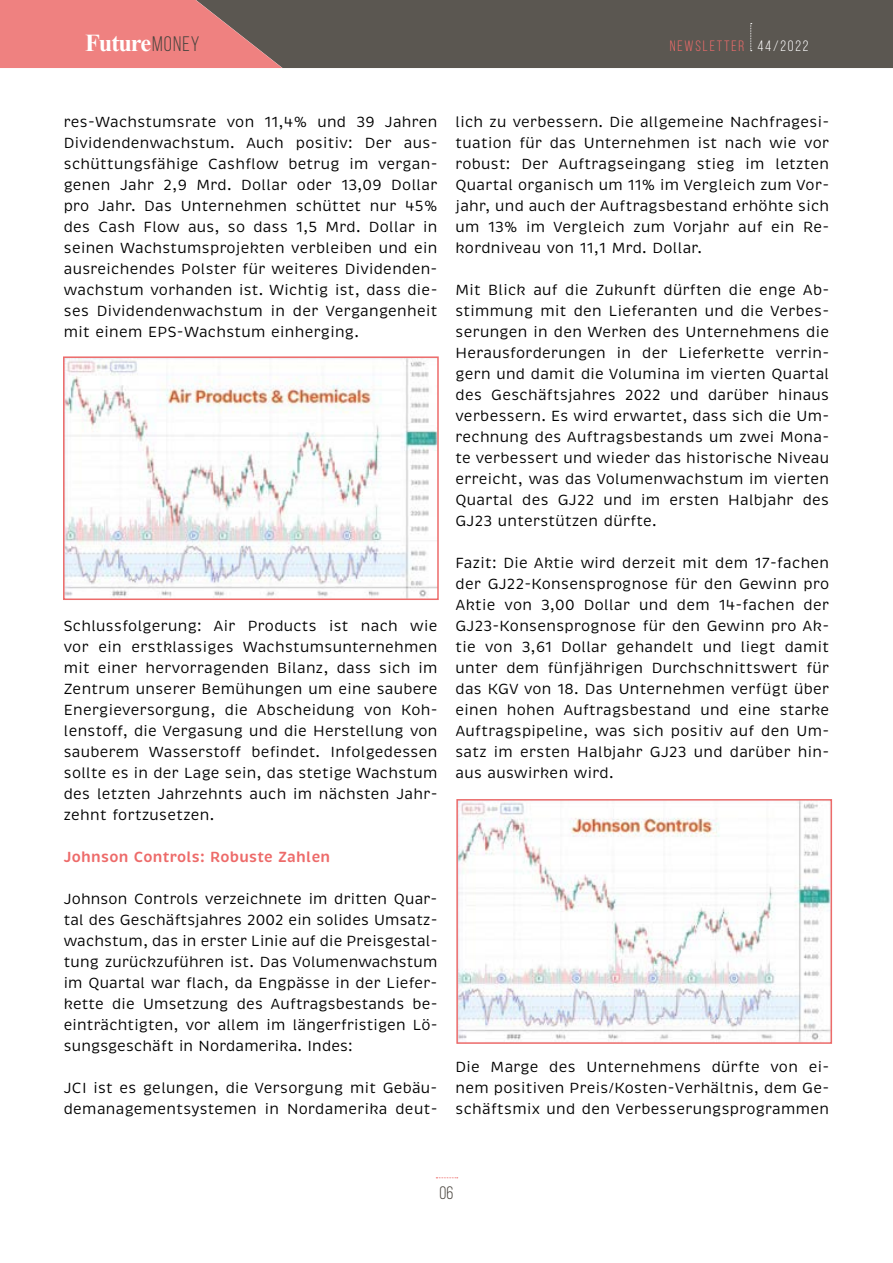
<style>
.page{position:relative;width:893px;height:1263px;background:#fff}
.page>*{position:absolute;margin:0;border:0;box-sizing:border-box;transform-origin:0 0}
.t1{font:700 24.3px "Times New Roman";letter-spacing:-.04em;color:#fff}
.t2{font:18px "Bebas Neue";color:#49443e}
.t3{font:15px/21px "Brevia";letter-spacing:.02em;color:#000;text-align:justify}
.t4{font:600 15px "Brevia";letter-spacing:.02em;color:#ed6b6a}
.t5{font:15px "Bebas Neue";letter-spacing:.12em;color:#ed6b6a}
.s1{font-family:"Bebas Neue";font-weight:400;font-size:21px;color:#49443e}
.s2{color:#fff}
</style>
<div class="page">
<svg style="left:436px;top:1177px;width:22px;height:1px"></svg>
<div style="left:282px;top:0;width:611px;height:68px;background:#5b5751"></div>
<svg style="left:0;top:0;width:282px;height:68px;background:#d87a79"></svg>
<svg style="left:750px;top:23px;width:2px;height:28px"></svg>
<img style="left:66px;top:359px;width:370px;height:238px">
<div style="left:63px;top:356px;width:376px;height:244px;border:2px solid #ed6b6a"></div>
<img style="left:459px;top:802px;width:370px;height:239px">
<div style="left:456px;top:799px;width:376px;height:245px;border:2px solid #ed6b6a"></div>
<h1 class="t1" style="left:85px;top:26px;width:116px">Future<span class="s1">MONEY</span></h1>
<p class="t5" style="left:670px;top:37px;width:140px">NEWSLETTER <span class="s2">44/2022</span></p>
<p class="t3" style="left:64px;top:112px;width:375px">res-Wachstumsrate von 11,4% und 39 Jahren Dividendenwachstum. Auch positiv: Der aus&shy;schüttungsfähige Cashflow betrug im vergan&shy;genen Jahr 2,9 Mrd. Dollar oder 13,09 Dollar pro Jahr. Das Unternehmen schüttet nur 45% des Cash Flow aus, so dass 1,5 Mrd. Dollar in seinen Wachstumsprojekten verbleiben und ein ausreichendes Polster für weiteres Dividenden&shy;wachstum vorhanden ist. Wichtig ist, dass die&shy;ses Dividendenwachstum in der Vergangenheit mit einem EPS-Wachstum einherging.</p>
<p class="t3" style="left:64px;top:616px;width:375px">Schlussfolgerung: Air Products ist nach wie vor ein erstklassiges Wachstumsunternehmen mit einer hervorragenden Bilanz, dass sich im Zentrum unserer Bemühungen um eine saubere Energieversorgung, die Abscheidung von Koh&shy;lenstoff, die Vergasung und die Herstellung von sauberem Wasserstoff befindet. Infolgedessen sollte es in der Lage sein, das stetige Wachstum des letzten Jahrzehnts auch im nächsten Jahr&shy;zehnt fortzusetzen.</p>
<p class="t4" style="left:64px;top:848px;width:268px">Johnson Controls: Robuste Zahlen</p>
<p class="t3" style="left:64px;top:889px;width:375px">Johnson Controls verzeichnete im dritten Quar&shy;tal des Geschäftsjahres 2002 ein solides Umsatz&shy;wachstum, das in erster Linie auf die Preisgestal&shy;tung zurückzuführen ist. Das Volumenwachstum im Quartal war flach, da Engpässe in der Liefer&shy;kette die Umsetzung des Auftragsbestands be&shy;einträchtigten, vor allem im längerfristigen Lö&shy;sungsgeschäft in Nordamerika. Indes:</p>
<p class="t3" style="left:64px;top:1078px;width:375px">JCI ist es gelungen, die Versorgung mit Gebäu&shy;demanagementsystemen in Nordamerika deut-</p>
<p class="t3" style="left:455px;top:112px;width:375px">lich zu verbessern. Die allgemeine Nachfragesi&shy;tuation für das Unternehmen ist nach wie vor robust: Der Auftragseingang stieg im letzten Quartal organisch um 11% im Vergleich zum Vor&shy;jahr, und auch der Auftragsbestand erhöhte sich um 13% im Vergleich zum Vorjahr auf ein Re&shy;kordniveau von 11,1 Mrd. Dollar.</p>
<p class="t3" style="left:455px;top:280px;width:375px">Mit Blick auf die Zukunft dürften die enge Ab&shy;stimmung mit den Lieferanten und die Verbes&shy;serungen in den Werken des Unternehmens die Herausforderungen in der Lieferkette verrin&shy;gern und damit die Volumina im vierten Quartal des Geschäftsjahres 2022 und darüber hinaus verbessern. Es wird erwartet, dass sich die Um&shy;rechnung des Auftragsbestands um zwei Mona&shy;te verbessert und wieder das historische Niveau erreicht, was das Volumenwachstum im vierten Quartal des GJ22 und im ersten Halbjahr des GJ23 unterstützen dürfte.</p>
<p class="t3" style="left:455px;top:553px;width:375px">Fazit: Die Aktie wird derzeit mit dem 17-fachen der GJ22-Konsensprognose für den Gewinn pro Aktie von 3,00 Dollar und dem 14-fachen der GJ23-Konsensprognose für den Gewinn pro Ak&shy;tie von 3,61 Dollar gehandelt und liegt damit unter dem fünfjährigen Durchschnittswert für das KGV von 18. Das Unternehmen verfügt über einen hohen Auftragsbestand und eine starke Auftragspipeline, was sich positiv auf den Um&shy;satz im ersten Halbjahr GJ23 und darüber hin&shy;aus auswirken wird.</p>
<p class="t3" style="left:455px;top:1057px;width:375px">Die Marge des Unternehmens dürfte von ei&shy;nem positiven Preis/Kosten-Verhältnis, dem Ge&shy;schäftsmix und den Verbesserungsprogrammen</p>
<p class="t2" style="left:440px;top:1183px;width:15px">06</p>
</div>
